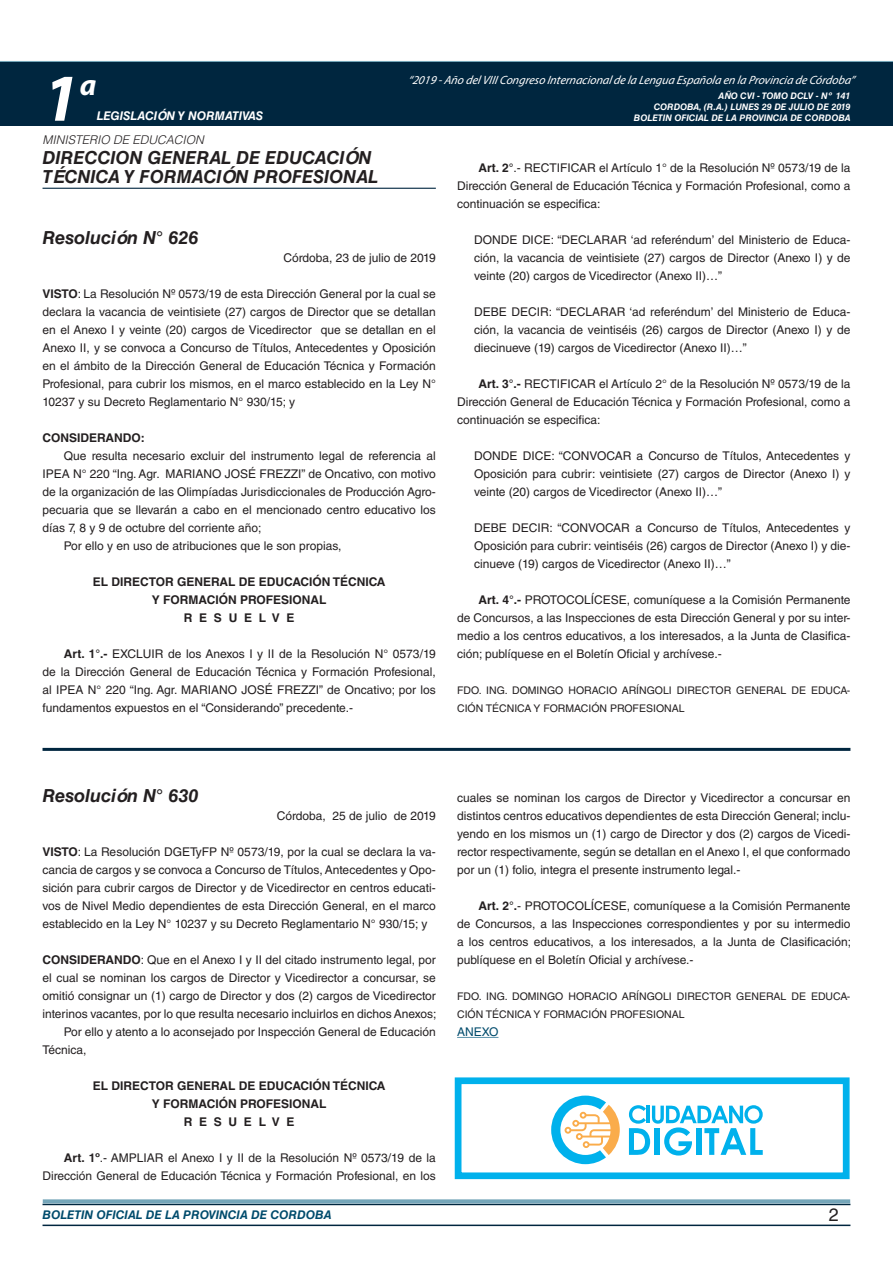
<style>
.page{position:relative;width:893px;height:1263px;background:#fff}
.page>*{position:absolute;margin:0;border:0;box-sizing:border-box;transform-origin:0 0}
.t1{font:italic 700 67.5px "Myriad Pro";color:#fff}
.t2{font:italic 700 30px "Myriad Pro";color:#fff}
.t3{font:italic 700 18px/19.5px "Helvetica LT Std";color:#231f20}
.t4{font:18px "Helvetica LT Std";color:#231f20}
.t5{font:12px/18px "Helvetica LT Std";color:#231f20;text-align:justify}
.t6{font:700 12px/18px "Helvetica LT Std";color:#231f20;text-align:center}
.t7{font:italic 12px "Myriad Pro";color:#fff}
.t8{font:italic 700 12px "Helvetica LT Std";color:#004b6c}
.t9{font:italic 700 12px "Helvetica LT Std";color:#fff}
.t10{font:italic 300 12px "Helvetica LT Std";color:#231f20}
.t11{font:12px "Helvetica LT Std";color:#004b6c}
.t12{font:10.5px/18px "Helvetica LT Std";color:#231f20}
.t13{font:italic 700 9px/10.8px "Helvetica LT Std";color:#fff;text-align:right}
.s1{font-weight:700}
</style>
<div class="page">
<div style="left:0;top:61px;width:893px;height:6px;background:#73a5b8"></div>
<div style="left:0;top:62px;width:893px;height:64px;background:#00263f"></div>
<hr style="left:43px;top:1224px;width:807px;height:2px;background:#00263f">
<div style="left:42px;top:1198px;width:809px;height:8px;background:#fff;opacity:.75"></div>
<hr style="left:43px;top:188px;width:393px;height:1px;background:#00263f">
<hr style="left:43px;top:748px;width:807px;height:3px;background:#00263f">
<hr style="left:457px;top:1037px;width:41px;height:1px;background:#5c93aa">
<svg style="left:629px;top:1105px;width:134px;height:50px"></svg>
<svg style="left:551px;top:1095px;width:69px;height:69px"></svg>
<div style="left:455px;top:1077px;width:395px;height:102px;border:2px solid #00b1ec"></div>
<div style="left:455px;top:1078px;width:394px;height:100px;border:6px solid #00b1ec"></div>
<h1 class="t1" style="left:43px;top:54px;width:38px">1</h1>
<h2 class="t2" style="left:80px;top:66px;width:18px">a</h2>
<p class="t9" style="left:97px;top:109px;width:168px">LEGISLACIÓN Y NORMATIVAS</p>
<p class="t7" style="left:408px;top:72px;width:448px">“2019 -Año delVIIICongreso Internacionalde la Lengua Esp añola en la Provincia de Córdoba”</p>
<p class="t13" style="left:634px;top:91px;width:218px">AÑO CVI - TOMO DCLV - Nº 141<br>CORDOBA, (R.A.) LUNES 29 DE JULIO DE 2019<br>BOLETIN OFICIAL DE LA PROVINCIA DE CORDOBA</p>
<p class="t10" style="left:43px;top:133px;width:163px">MINISTERIO DE EDUCACION</p>
<h3 class="t3" style="left:43px;top:148px;width:337px">DIRECCION GENERAL DE EDUCACIÓN<br>TÉCNICA Y FORMACIÓN PROFESIONAL</h3>
<h3 class="t3" style="left:43px;top:227px;width:157px">Resolución N° 626</h3>
<p class="t5" style="left:284px;top:249px;width:154px">Córdoba, 23 de julio de 2019</p>
<p class="t5" style="left:43px;top:285px;width:395px"><span class="s1">VISTO</span>: La Resolución Nº 0573/19 de esta Dirección General por la cual se declara la vacancia de veintisiete (27) cargos de Director que se detallan en el Anexo I y veinte (20) cargos de Vicedirector que se detallan en el Anexo II, y se convoca a Concurso de Títulos, Antecedentes y Oposición en el ámbito de la Dirección General de Educación Técnica y Formación Profesional, para cubrir los mismos, en el marco establecido en la Ley N° 10237 y su Decreto Reglamentario N° 930/15; y</p>
<p class="t6" style="left:43px;top:428px;width:104px">CONSIDERANDO:</p>
<p class="t5" style="left:64px;top:447px;width:373px">Que resulta necesario excluir del instrumento legal de referencia al</p>
<p class="t5" style="left:43px;top:465px;width:395px">IPEA N° 220 “Ing. Agr. MARIANO JOSÉ FREZZI” de Oncativo, con motivo</p>
<p class="t5" style="left:43px;top:483px;width:395px">de la organización de las Olimpíadas Jurisdiccionales de Producción Agro-</p>
<p class="t5" style="left:43px;top:501px;width:395px">pecuaria que se llevarán a cabo en el mencionado centro educativo los</p>
<p class="t5" style="left:43px;top:519px;width:220px">días 7, 8 y 9 de octubre del corriente año;</p>
<p class="t5" style="left:64px;top:537px;width:279px">Por ello y en uso de atribuciones que le son propias,</p>
<p class="t6" style="left:93px;top:572px;width:294px">EL DIRECTOR GENERAL DE EDUCACIÓN TÉCNICA<br>Y FORMACIÓN PROFESIONAL<br>R E S U E L V E</p>
<p class="t5" style="left:43px;top:645px;width:395px;text-indent:21px"><span class="s1">Art. 1°.-</span> EXCLUIR de los Anexos I y II de la Resolución N° 0573/19 de la Dirección General de Educación Técnica y Formación Profesional, al IPEA N° 220 “Ing. Agr. MARIANO JOSÉ FREZZI” de Oncativo; por los fundamentos expuestos en el “Considerando” precedente.-</p>
<p class="t5" style="left:457px;top:159px;width:395px;text-indent:21px"><span class="s1">Art. 2°</span>.- RECTIFICAR el Artículo 1° de la Resolución Nº 0573/19 de la Dirección General de Educación Técnica y Formación Profesional, como a continuación se especifica:</p>
<p class="t5" style="left:474px;top:231px;width:378px">DONDE DICE: “DECLARAR ‘ad referéndum’ del Ministerio de Educa&shy;ción, la vacancia de veintisiete (27) cargos de Director (Anexo I) y de veinte (20) cargos de Vicedirector (Anexo II)…”</p>
<p class="t5" style="left:474px;top:303px;width:378px">DEBE DECIR: “DECLARAR ‘ad referéndum’ del Ministerio de Educa&shy;ción, la vacancia de veintiséis (26) cargos de Director (Anexo I) y de diecinueve (19) cargos de Vicedirector (Anexo II)…”</p>
<p class="t5" style="left:457px;top:375px;width:395px;text-indent:21px"><span class="s1">Art. 3°.-</span> RECTIFICAR el Artículo 2° de la Resolución Nº 0573/19 de la Dirección General de Educación Técnica y Formación Profesional, como a continuación se especifica:</p>
<p class="t5" style="left:474px;top:447px;width:378px">DONDE DICE: “CONVOCAR a Concurso de Títulos, Antecedentes y Oposición para cubrir: veintisiete (27) cargos de Director (Anexo I) y veinte (20) cargos de Vicedirector (Anexo II)…”</p>
<p class="t5" style="left:474px;top:519px;width:378px">DEBE DECIR: “CONVOCAR a Concurso de Títulos, Antecedentes y Oposición para cubrir: veintiséis (26) cargos de Director (Anexo I) y die&shy;cinueve (19) cargos de Vicedirector (Anexo II)…”</p>
<p class="t5" style="left:457px;top:591px;width:395px;text-indent:21px"><span class="s1">Art. 4°.-</span> PROTOCOLÍCESE, comuníquese a la Comisión Permanente de Concursos, a las Inspecciones de esta Dirección General y por su inter&shy;medio a los centros educativos, a los interesados, a la Junta de Clasifica&shy;ción; publíquese en el Boletín Oficial y archívese.-</p>
<p class="t12" style="left:457px;top:681px;width:395px">FDO. ING. DOMINGO HORACIO ARÍNGOLI DIRECTOR GENERAL DE EDUCA-<br>CIÓN TÉCNICA Y FORMACIÓN PROFESIONAL</p>
<h3 class="t3" style="left:43px;top:785px;width:157px">Resolución N° 630</h3>
<p class="t5" style="left:277px;top:807px;width:160px">Córdoba, 25 de julio de 2019</p>
<p class="t5" style="left:43px;top:843px;width:395px"><span class="s1">VISTO</span>: La Resolución DGETyFP Nº 0573/19, por la cual se declara la va&shy;cancia de cargos y se convoca a Concurso de Títulos, Antecedentes y Opo&shy;sición para cubrir cargos de Director y de Vicedirector en centros educati&shy;vos de Nivel Medio dependientes de esta Dirección General, en el marco establecido en la Ley N° 10237 y su Decreto Reglamentario N° 930/15; y</p>
<p class="t5" style="left:43px;top:951px;width:395px"><span class="s1">CONSIDERANDO</span>: Que en el Anexo I y II del citado instrumento legal, por</p>
<p class="t5" style="left:43px;top:969px;width:395px">el cual se nominan los cargos de Director y Vicedirector a concursar, se</p>
<p class="t5" style="left:43px;top:987px;width:395px">omitió consignar un (1) cargo de Director y dos (2) cargos de Vicedirector</p>
<p class="t5" style="left:43px;top:1005px;width:395px">interinos vacantes, por lo que resulta necesario incluirlos en dichos Anexos;</p>
<p class="t5" style="left:64px;top:1023px;width:374px">Por ello y atento a lo aconsejado por Inspección General de Educación</p>
<p class="t5" style="left:43px;top:1041px;width:45px">Técnica,</p>
<p class="t6" style="left:93px;top:1076px;width:294px">EL DIRECTOR GENERAL DE EDUCACIÓN TÉCNICA<br>Y FORMACIÓN PROFESIONAL<br>R E S U E L V E</p>
<p class="t5" style="left:43px;top:1149px;width:395px;text-align:right"><span class="s1">Art. 1º</span>.- AMPLIAR el Anexo I y II de la Resolución Nº 0573/19 de la<br>Dirección General de Educación Técnica y Formación Profesional, en los</p>
<p class="t5" style="left:457px;top:789px;width:395px">cuales se nominan los cargos de Director y Vicedirector a concursar en distintos centros educativos dependientes de esta Dirección General; inclu&shy;yendo en los mismos un (1) cargo de Director y dos (2) cargos de Vicedi&shy;rector respectivamente, según se detallan en el Anexo I, el que conformado por un (1) folio, integra el presente instrumento legal.-</p>
<p class="t5" style="left:457px;top:897px;width:395px;text-indent:21px"><span class="s1">Art. 2°.</span>- PROTOCOLÍCESE, comuníquese a la Comisión Permanente de Concursos, a las Inspecciones correspondientes y por su intermedio a los centros educativos, a los interesados, a la Junta de Clasificación; publíquese en el Boletín Oficial y archívese.-</p>
<p class="t12" style="left:457px;top:987px;width:395px">FDO. ING. DOMINGO HORACIO ARÍNGOLI DIRECTOR GENERAL DE EDUCA-<br>CIÓN TÉCNICA Y FORMACIÓN PROFESIONAL</p>
<p class="t11" style="left:457px;top:1025px;width:43px">ANEXO</p>
<p class="t8" style="left:43px;top:1208px;width:290px">BOLETIN OFICIAL DE LA PROVINCIA DE CORDOBA</p>
<h3 class="t4" style="left:829px;top:1204px;width:12px">2</h3>
</div>
